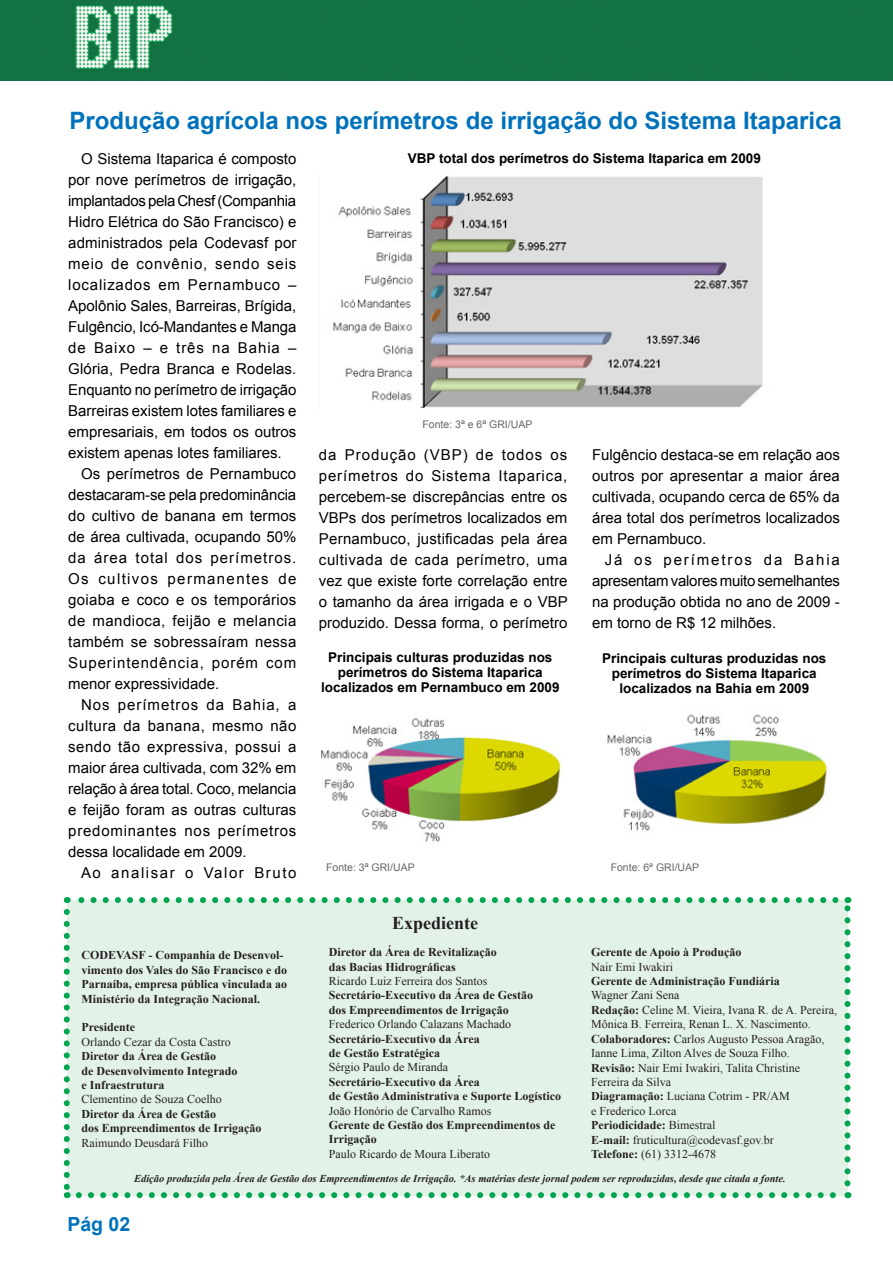
<style>
.page{position:relative;width:893px;height:1263px;background:#fff}
.page>*{position:absolute;margin:0;border:0;box-sizing:border-box;transform-origin:0 0}
.t1{font:700 24px "Arial";color:#0072bc}
.t2{font:700 19.5px "Arial";color:#0072bc}
.t3{font:700 18px "Times New Roman";color:#231f20}
.t4{font:15px/21px "Arial";color:#000;text-align:justify}
.t5{font:15px "Arial";letter-spacing:.105em;color:#000}
.t6{font:700 13.5px/15px "Arial";color:#000;text-align:center}
.t7{font:700 12px/14.4px "Times New Roman";color:#231f20}
.t8{font:12px/14.4px "Times New Roman";color:#231f20}
.t9{font:italic 700 10.5px "Times New Roman";color:#231f20}
.t10{font:10.5px "Arial";color:#666}
.s1{font-weight:700}
.s2{font-weight:400}
</style>
<div class="page">
<div style="left:67px;top:900px;width:780px;height:295px;background:#e3f2e7"></div>
<svg style="left:79px;top:1192px;width:762px;height:6px"></svg>
<svg style="left:64px;top:912px;width:6px;height:286px"></svg>
<svg style="left:844px;top:897px;width:6px;height:286px"></svg>
<svg style="left:67px;top:897px;width:768px;height:6px"></svg>
<div style="left:0;top:0;width:893px;height:80px;background:#137344"></div>
<img style="left:333px;top:176px;width:430px;height:232px">
<img style="left:321px;top:718px;width:241px;height:124px">
<img style="left:607px;top:714px;width:222px;height:117px">
<p class="t1" style="left:70px;top:105px;width:774px">Produção agrícola nos perímetros de irrigação do Sistema Itaparica</p>
<p class="t4" style="left:68px;top:148px;width:230px;text-indent:13px">O Sistema Itaparica é composto por nove perímetros de irrigação, implantados pela Chesf (Companhia Hidro Elétrica do São Francisco) e administrados pela Codevasf por meio de convênio, sendo seis localizados em Pernambuco – Apolônio Sales, Barreiras, Brígida, Fulgêncio, Icó-Mandantes e Manga de Baixo – e três na Bahia – Glória, Pedra Branca e Rodelas.<br>Enquanto no perímetro de irrigação Barreiras existem lotes familiares e empresariais, em todos os outros existem apenas lotes familiares.</p>
<p class="t4" style="left:68px;top:463px;width:230px;text-indent:13px">Os perímetros de Pernambuco destacaram-se pela predominância do cultivo de banana em termos de área cultivada, ocupando 50% da área total dos perímetros.<br>Os cultivos permanentes de goiaba e coco e os temporários de mandioca, feijão e melancia também se sobressaíram nessa Superintendência, porém com menor expressividade.</p>
<p class="t4" style="left:68px;top:694px;width:230px;text-indent:13px">Nos perímetros da Bahia, a cultura da banana, mesmo não sendo tão expressiva, possui a maior área cultivada, com 32% em relação à área total. Coco, melancia e feijão foram as outras culturas predominantes nos perímetros dessa localidade em 2009.</p>
<p class="t5" style="left:81px;top:863px;width:217px">Ao analisar o Valor Bruto</p>
<p class="t6" style="left:408px;top:151px;width:355px">VBP total dos perímetros do Sistema Itaparica em 2009</p>
<p class="t10" style="left:422px;top:417px;width:111px">Fonte: 3ª e 6ª GRI/UAP</p>
<p class="t4" style="left:319px;top:444px;width:250px">da Produção (VBP) de todos os perímetros do Sistema Itaparica, percebem-se discrepâncias entre os VBPs dos perímetros localizados em Pernambuco, justificadas pela área cultivada de cada perímetro, uma vez que existe forte correlação entre o tamanho da área irrigada e o VBP produzido. Dessa forma, o perímetro</p>
<p class="t4" style="left:592px;top:444px;width:249px">Fulgêncio destaca-se em relação aos outros por apresentar a maior área cultivada, ocupando cerca de 65% da área total dos perímetros localizados em Pernambuco.</p>
<p class="t4" style="left:592px;top:549px;width:249px;text-indent:13px">Já os perímetros da Bahia apresentam valores muito semelhantes na produção obtida no ano de 2009 - em torno de R$ 12 milhões.</p>
<p class="t6" style="left:321px;top:650px;width:240px">Principais culturas produzidas nos perímetros do Sistema Itaparica localizados em Pernambuco em 2009</p>
<p class="t6" style="left:602px;top:651px;width:226px">Principais culturas produzidas nos perímetros do Sistema Itaparica localizados na Bahia em 2009</p>
<p class="t10" style="left:326px;top:861px;width:90px">Fonte: 3ª GRI/UAP</p>
<p class="t10" style="left:611px;top:861px;width:90px">Fonte: 6ª GRI/UAP</p>
<p class="t3" style="left:392px;top:910px;width:88px">Expediente</p>
<p class="t7" style="left:329px;top:945px;width:169px">Diretor da Área de Revitalização</p>
<p class="t7" style="left:329px;top:959px;width:129px">das Bacias Hidrográficas</p>
<p class="t8" style="left:329px;top:973px;width:160px">Ricardo Luiz Ferreira dos Santos</p>
<p class="t7" style="left:329px;top:988px;width:206px">Secretário-Executivo da Área de Gestão</p>
<p class="t7" style="left:329px;top:1002px;width:182px">dos Empreendimentos de Irrigação</p>
<p class="t8" style="left:329px;top:1017px;width:184px">Frederico Orlando Calazans Machado</p>
<p class="t7" style="left:329px;top:1031px;width:152px">Secretário-Executivo da Área</p>
<p class="t7" style="left:329px;top:1045px;width:113px">de Gestão Estratégica</p>
<p class="t8" style="left:329px;top:1060px;width:121px">Sérgio Paulo de Miranda</p>
<p class="t7" style="left:329px;top:1074px;width:152px">Secretário-Executivo da Área</p>
<p class="t7" style="left:329px;top:1089px;width:234px">de Gestão Administrativa e Suporte Logístico</p>
<p class="t8" style="left:329px;top:1103px;width:164px">João Honório de Carvalho Ramos</p>
<p class="t7" style="left:329px;top:1117px;width:228px">Gerente de Gestão dos Empreendimentos de<br>Irrigação</p>
<p class="t8" style="left:329px;top:1146px;width:163px">Paulo Ricardo de Moura Liberato</p>
<p class="t7" style="left:591px;top:945px;width:152px">Gerente de Apoio à Produção</p>
<p class="t8" style="left:591px;top:959px;width:83px">Nair Emi Iwakiri</p>
<p class="t7" style="left:591px;top:973px;width:190px">Gerente de Administração Fundiária</p>
<p class="t8" style="left:591px;top:988px;width:90px">Wagner Zani Sena</p>
<p class="t8" style="left:591px;top:1002px;width:247px"><span class="s1">Redação:</span> Celine M. Vieira, Ivana R. de A. Pereira,<br>Mônica B. Ferreira, Renan L. X. Nascimento.</p>
<p class="t8" style="left:591px;top:1031px;width:235px"><span class="s1">Colaboradores:</span> Carlos Augusto Pessoa Aragão,<br>Ianne Lima, Zilton Alves de Souza Filho.</p>
<p class="t8" style="left:591px;top:1060px;width:210px"><span class="s1">Revisão:</span> Nair Emi Iwakiri, Talita Christine<br>Ferreira da Silva</p>
<p class="t8" style="left:591px;top:1089px;width:200px"><span class="s1">Diagramação:</span> Luciana Cotrim - PR/AM</p>
<p class="t8" style="left:591px;top:1103px;width:87px">e Frederico Lorca</p>
<p class="t7" style="left:591px;top:1117px;width:126px">Periodicidade: <span class="s2">Bimestral</span></p>
<p class="t8" style="left:591px;top:1132px;width:184px"><span class="s1">E-mail:</span> fruticultura@codevasf.gov.br</p>
<p class="t8" style="left:591px;top:1146px;width:126px"><span class="s1">Telefone:</span> (61) 3312-4678</p>
<p class="t9" style="left:134px;top:1171px;width:653px">Edição produzida pela Área de Gestão dos Empreendimentos de Irrigação. *As matérias deste jornal podem ser reproduzidas, desde que citada a fonte.</p>
<p class="t7" style="left:82px;top:948px;width:207px">CODEVASF - Companhia de Desenvol&shy;vimento dos Vales do São Francisco e do Parnaíba, empresa pública vinculada ao Ministério da Integração Nacional.</p>
<p class="t7" style="left:82px;top:1020px;width:55px">Presidente</p>
<p class="t8" style="left:82px;top:1034px;width:151px">Orlando Cezar da Costa Castro</p>
<p class="t7" style="left:82px;top:1049px;width:136px">Diretor da Área de Gestão</p>
<p class="t7" style="left:82px;top:1063px;width:157px">de Desenvolvimento Integrado</p>
<p class="t7" style="left:82px;top:1077px;width:84px">e Infraestrutura</p>
<p class="t8" style="left:82px;top:1092px;width:142px">Clementino de Souza Coelho</p>
<p class="t7" style="left:82px;top:1106px;width:136px">Diretor da Área de Gestão</p>
<p class="t7" style="left:82px;top:1121px;width:182px">dos Empreendimentos de Irrigação</p>
<p class="t8" style="left:82px;top:1135px;width:128px">Raimundo Deusdará Filho</p>
<p class="t2" style="left:67px;top:1211px;width:64px">Pág 02</p>
</div>
